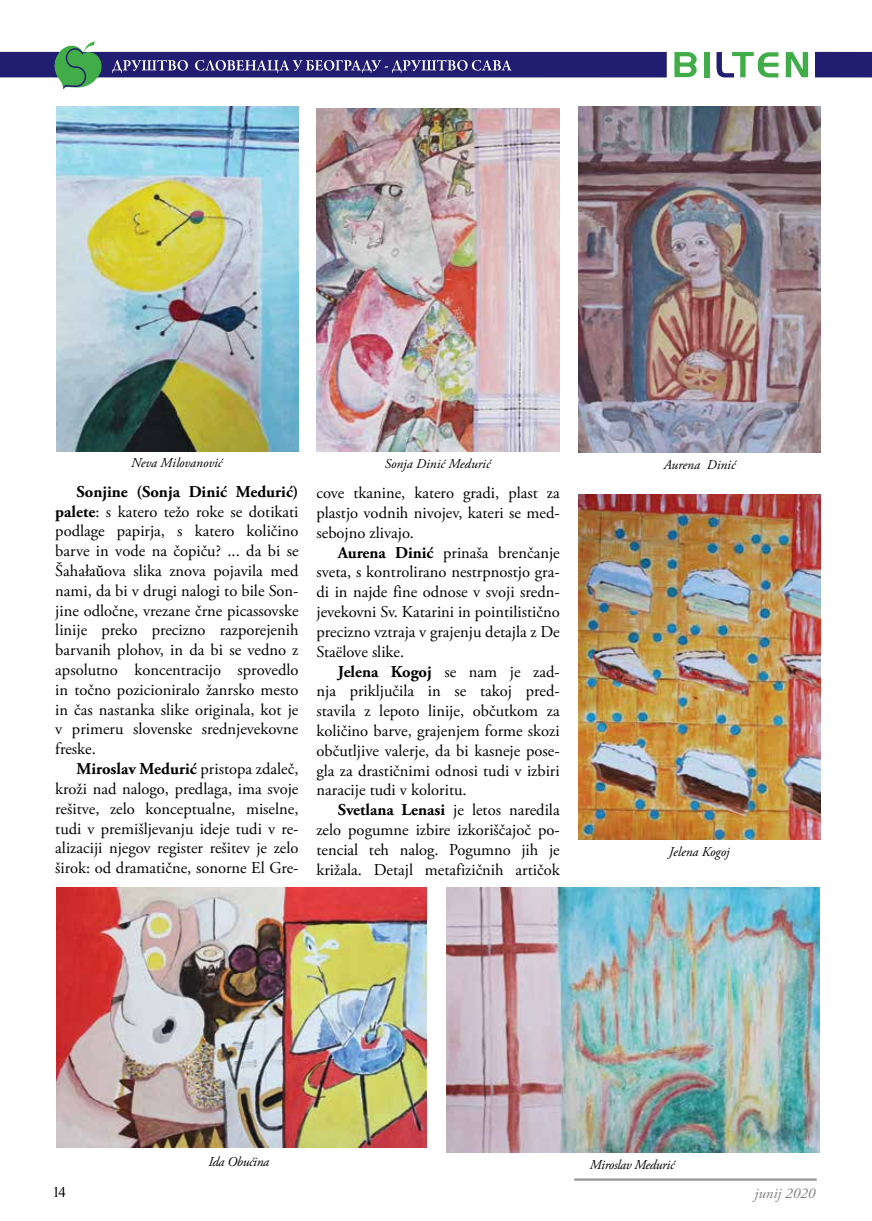
<style>
.page{position:relative;width:872px;height:1221px;background:#fff}
.page>*{position:absolute;margin:0;border:0;box-sizing:border-box;transform-origin:0 0}
.t1{font:16.5px/19.8px "Adobe Garamond Pro";color:#000;text-align:justify}
.t2{font:italic 15px "Adobe Garamond Pro";color:#808285}
.t3{font:15px "C00 L";color:#000}
.t4{font:italic 13.5px "Adobe Garamond Pro";letter-spacing:-.025em;color:#000}
.t5{font:italic 13.5px "Adobe Garamond Pro";color:#000}
.s1{font-weight:700}
.s2{font-family:"Times New Roman"}
</style>
<div class="page">
<hr style="left:574px;top:1178px;width:242px;height:2px;background:#939598">
<div style="left:0;top:52px;width:666px;height:25px;background:#211d70"></div>
<div style="left:704px;top:52px;width:5px;height:25px;background:#41ad49"></div>
<svg style="left:785px;top:52px;width:23px;height:25px"></svg>
<svg style="left:674px;top:52px;width:22px;height:25px"></svg>
<svg style="left:716px;top:52px;width:62px;height:25px"></svg>
<svg style="left:48px;top:42px;width:54px;height:47px"></svg>
<svg style="left:112px;top:60px;width:76px;height:13px"></svg>
<svg style="left:195px;top:60px;width:316px;height:13px"></svg>
<div style="left:815px;top:52px;width:57px;height:25px;background:#211d70"></div>
<img style="left:578px;top:106px;width:242px;height:346px">
<img style="left:317px;top:108px;width:242px;height:343px">
<img style="left:56px;top:106px;width:242px;height:345px">
<img style="left:56px;top:887px;width:371px;height:259px">
<img style="left:447px;top:887px;width:372px;height:265px">
<img style="left:578px;top:494px;width:243px;height:345px">
<p class="t4" style="left:131px;top:455px;width:93px">Neva Milovanović</p>
<p class="t5" style="left:385px;top:456px;width:107px">Sonja Dinić Medurić</p>
<p class="t4" style="left:664px;top:456px;width:73px">Aurena Dinić</p>
<p class="t1" style="left:55px;top:482px;width:245px;text-indent:21px"><span class="s1">Sonjine (Sonja Dinić Medurić) palete</span>: s katero težo roke se dotikati podlage papirja, s katero količino barve in vode na čopiču? ... da bi se Šahała<span class="s2">ŭ</span>ova slika znova pojavila med nami, da bi v drugi nalogi to bile Son&shy;jine odločne, vrezane črne picassovske linije preko precizno razporejenih barvanih plohov, in da bi se vedno z apsolutno koncentracijo sprovedlo in točno pozicioniralo žanrsko mesto in čas nastanka slike originala, kot je v primeru slovenske srednjevekovne freske.</p>
<p class="t1" style="left:55px;top:759px;width:245px;text-indent:21px"><span class="s1">Miroslav Medurić</span> pristopa zdaleč, kroži nad nalogo, predlaga, ima svoje rešitve, zelo konceptualne, miselne, tudi v premišljevanju ideje tudi v re&shy;alizaciji njegov register rešitev je zelo širok: od dramatične, sonorne El Gre-</p>
<p class="t1" style="left:316px;top:483px;width:245px">cove tkanine, katero gradi, plast za plastjo vodnih nivojev, kateri se med&shy;sebojno zlivajo.</p>
<p class="t1" style="left:316px;top:543px;width:245px;text-indent:21px"><span class="s1">Aurena Dinić</span> prinaša brenčanje sveta, s kontrolirano nestrpnostjo gra&shy;di in najde fine odnose v svoji sredn&shy;jevekovni Sv. Katarini in pointilistično precizno vztraja v grajenju detajla z De Staëlove slike.</p>
<p class="t1" style="left:316px;top:662px;width:245px;text-indent:21px"><span class="s1">Jelena Kogoj</span> se nam je zad&shy;nja priključila in se takoj pred&shy;stavila z lepoto linije, občutkom za količino barve, grajenjem forme skozi občutljive valerje, da bi kasneje pose&shy;gla za drastičnimi odnosi tudi v izbiri naracije tudi v koloritu.</p>
<p class="t1" style="left:316px;top:800px;width:245px;text-indent:21px"><span class="s1">Svetlana Lenasi</span> je letos naredila zelo pogumne izbire izkoriščajoč po&shy;tencial teh nalog. Pogumno jih je križala. Detajl metafizičnih artičok</p>
<p class="t4" style="left:669px;top:843px;width:63px">Jelena Kogoj</p>
<p class="t4" style="left:208px;top:1153px;width:62px">Ida Obućina</p>
<p class="t4" style="left:590px;top:1156px;width:86px">Miroslav Medurić</p>
<p class="t3" style="left:53px;top:1183px;width:15px">14</p>
<p class="t2" style="left:754px;top:1183px;width:62px">junij 2020</p>
</div>
